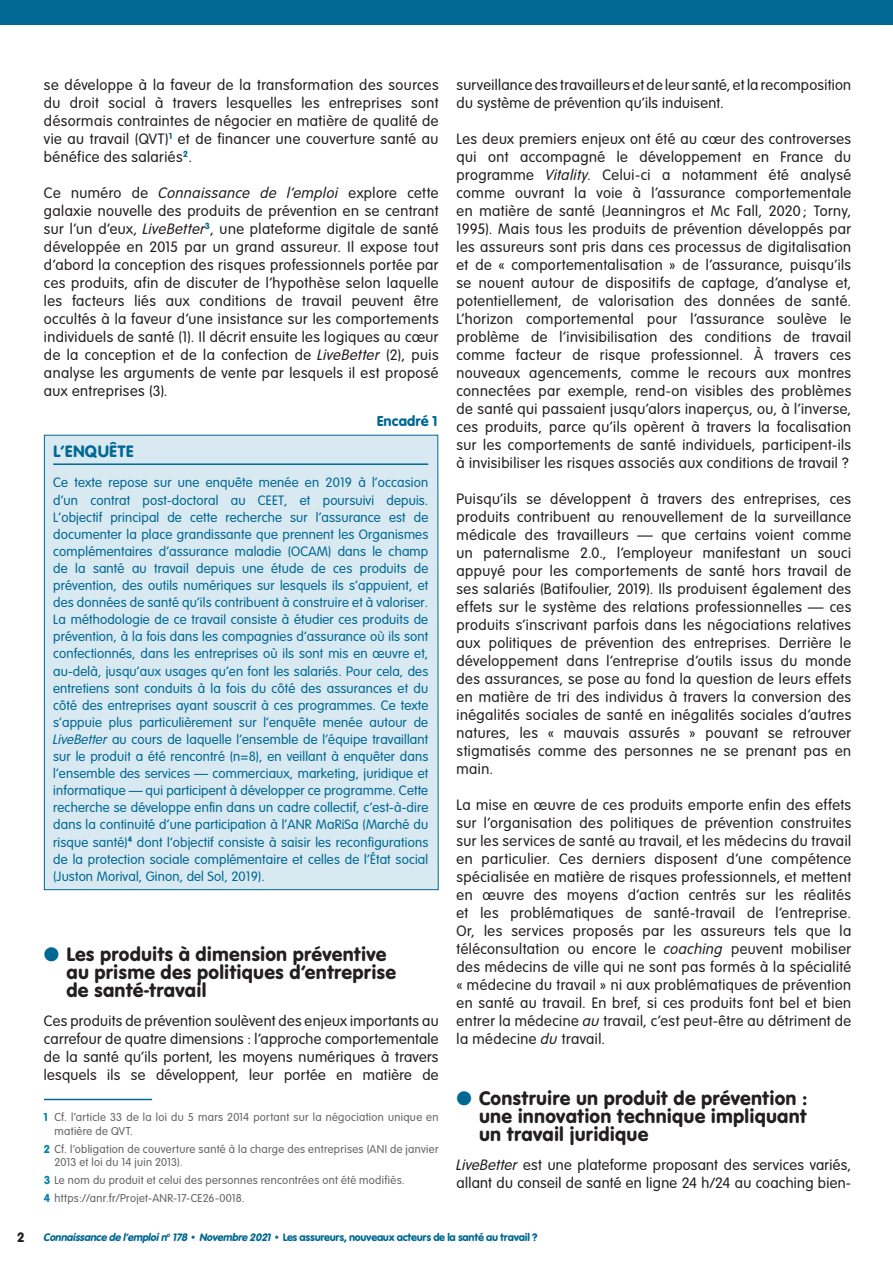
<style>
.page{position:relative;width:893px;height:1263px;background:#fff}
.page>*{position:absolute;margin:0;border:0;box-sizing:border-box;transform-origin:0 0}
.t1{font:20.25px/18px "VAG Rundschrift D Regular";letter-spacing:.005em;color:#231f20}
.Titre_encadre{font:17.25px "VAG Rundschrift D Regular";letter-spacing:.01em;color:#006893}
.t2{font:15.75px/18px "VAG Rundschrift D Light";letter-spacing:.02em;color:#231f20;text-align:justify}
.t3{font:15px "VAG Rundschrift D Regular";color:#006893}
.encadre{font:14.25px/17.1px "VAG Rundschrift D Light";letter-spacing:.01em;color:#006893;text-align:justify}
.t4{font:14.25px "VAG Rundschrift D Regular";color:#231f20}
.t5{font:12px/13.5px "VAG Rundschrift D Light";letter-spacing:.025em;color:#636366}
.t6{font:11.25px "VAG Rundschrift D Regular";letter-spacing:-.03em;color:#006893}
.s1{font-style:italic}
.s2{color:#006893}
.s3{font-family:"VAG Rundschrift D Regular";color:#0183ab}
</style>
<div class="page">
<hr style="left:44px;top:1099px;width:108px;height:1px;background:#006893">
<div style="left:0;top:0;width:893px;height:24px;background:#006893"></div>
<div style="left:44px;top:435px;width:394px;height:455px;background:#d8e9f1"></div>
<hr style="left:53px;top:463px;width:375px;height:2px;background:#006893">
<p class="t2" style="left:44px;top:75px;width:396px">se développe à la faveur de la transformation des sources du droit social à travers lesquelles les entreprises sont désormais contraintes de négocier en matière de qualité de vie au travail (QVT)<sup>1</sup> et de financer une couverture santé au bénéfice des salariés<sup>2</sup>.</p>
<p class="t2" style="left:44px;top:183px;width:396px">Ce numéro de <span class="s1">Connaissance de l’emploi</span> explore cette galaxie nouvelle des produits de prévention en se centrant sur l’un d’eux, <span class="s1">LiveBetter</span><sup>3</sup>, une plateforme digitale de santé développée en 2015 par un grand assureur. Il expose tout d’abord la conception des risques professionnels portée par ces produits, afin de discuter de l’hypothèse selon laquelle les facteurs liés aux conditions de travail peuvent être occultés à la faveur d’une insistance sur les comportements individuels de santé (1). Il décrit ensuite les logiques au cœur de la conception et de la confection de <span class="s1">LiveBetter</span> (2), puis analyse les arguments de vente par lesquels il est proposé aux entreprises (3).</p>
<p class="t3" style="left:377px;top:408px;width:63px">Encadré 1</p>
<p class="Titre_encadre" style="left:53px;top:436px;width:82px">L’ENQUÊTE</p>
<p class="encadre" style="left:53px;top:473px;width:377px">Ce texte repose sur une enquête menée en 2019 à l’occasion d’un contrat post-doctoral au CEET, et poursuivi depuis.<br>L’objectif principal de cette recherche sur l’assurance est de documenter la place grandissante que prennent les Organismes complémentaires d’assurance maladie (OCAM) dans le champ de la santé au travail depuis une étude de ces produits de prévention, des outils numériques sur lesquels ils s’appuient, et des données de santé qu’ils contribuent à construire et à valoriser.<br>La méthodologie de ce travail consiste à étudier ces produits de prévention, à la fois dans les compagnies d’assurance où ils sont confectionnés, dans les entreprises où ils sont mis en œuvre et, au-delà, jusqu’aux usages qu’en font les salariés. Pour cela, des entretiens sont conduits à la fois du côté des assurances et du côté des entreprises ayant souscrit à ces programmes. Ce texte s’appuie plus particulièrement sur l’enquête menée autour de <span class="s1">LiveBetter</span> au cours de laquelle l’ensemble de l’équipe travaillant sur le produit a été rencontré (n=8), en veillant à enquêter dans l’ensemble des services — commerciaux, marketing, juridique et informatique — qui participent à développer ce programme. Cette recherche se développe enfin dans un cadre collectif, c’est-à-dire dans la continuité d’une participation à l’ANR MaRiSa (Marché du risque santé)<sup>4</sup> dont l’objectif consiste à saisir les reconfigurations de la protection sociale complémentaire et celles de l’État social (Juston Morival, Ginon, del Sol, 2019).</p>
<p class="t1" style="left:66px;top:942px;width:331px;text-indent:-22px"><span class="s2">●</span> Les produits à dimension préventive au prisme des politiques d’entreprise de santé-travail</p>
<p class="t2" style="left:44px;top:1011px;width:396px">Ces produits de prévention soulèvent des enjeux importants au carrefour de quatre dimensions : l’approche comportementale de la santé qu’ils portent, les moyens numériques à travers lesquels ils se développent, leur portée en matière de</p>
<p class="t5" style="left:54px;top:1110px;width:386px;text-indent:-10px"><span class="s3">1</span> Cf. l’article 33 de la loi du 5 mars 2014 portant sur la négociation unique en matière de QVT.</p>
<p class="t5" style="left:54px;top:1141px;width:386px;text-indent:-10px"><span class="s3">2</span> Cf. l’obligation de couverture santé à la charge des entreprises (ANI de janvier<br>2013 et loi du 14 juin 2013).</p>
<p class="t5" style="left:44px;top:1172px;width:362px"><span class="s3">3</span> Le nom du produit et celui des personnes rencontrées ont été modifiés.</p>
<p class="t5" style="left:44px;top:1190px;width:202px"><span class="s3">4</span> https://anr.fr/Projet-ANR-17-CE26-0018.</p>
<p class="t2" style="left:457px;top:75px;width:396px">surveillance des travailleurs et de leur santé, et la recomposition du système de prévention qu’ils induisent.</p>
<p class="t2" style="left:457px;top:129px;width:396px">Les deux premiers enjeux ont été au cœur des controverses qui ont accompagné le développement en France du programme <span class="s1">Vitality</span>. Celui-ci a notamment été analysé comme ouvrant la voie à l’assurance comportementale en matière de santé (Jeanningros et Mc Fall, 2020 ; Torny, 1995). Mais tous les produits de prévention développés par les assureurs sont pris dans ces processus de digitalisation et de « comportementalisation » de l’assurance, puisqu’ils se nouent autour de dispositifs de captage, d’analyse et, potentiellement, de valorisation des données de santé.<br>L’horizon comportemental pour l’assurance soulève le problème de l’invisibilisation des conditions de travail comme facteur de risque professionnel. À travers ces nouveaux agencements, comme le recours aux montres connectées par exemple, rend-on visibles des problèmes de santé qui passaient jusqu’alors inaperçus, ou, à l’inverse, ces produits, parce qu’ils opèrent à travers la focalisation sur les comportements de santé individuels, participent-ils à invisibiliser les risques associés aux conditions de travail ?</p>
<p class="t2" style="left:457px;top:489px;width:396px">Puisqu’ils se développent à travers des entreprises, ces produits contribuent au renouvellement de la surveillance médicale des travailleurs — que certains voient comme un paternalisme 2.0., l’employeur manifestant un souci appuyé pour les comportements de santé hors travail de ses salariés (Batifoulier, 2019). Ils produisent également des effets sur le système des relations professionnelles — ces produits s’inscrivant parfois dans les négociations relatives aux politiques de prévention des entreprises. Derrière le développement dans l’entreprise d’outils issus du monde des assurances, se pose au fond la question de leurs effets en matière de tri des individus à travers la conversion des inégalités sociales de santé en inégalités sociales d’autres natures, les « mauvais assurés » pouvant se retrouver stigmatisés comme des personnes ne se prenant pas en main.</p>
<p class="t2" style="left:457px;top:795px;width:396px">La mise en œuvre de ces produits emporte enfin des effets sur l’organisation des politiques de prévention construites sur les services de santé au travail, et les médecins du travail en particulier. Ces derniers disposent d’une compétence spécialisée en matière de risques professionnels, et mettent en œuvre des moyens d’action centrés sur les réalités et les problématiques de santé-travail de l’entreprise.<br>Or, les services proposés par les assureurs tels que la téléconsultation ou encore le <span class="s1">coaching</span> peuvent mobiliser des médecins de ville qui ne sont pas formés à la spécialité « médecine du travail » ni aux problématiques de prévention en santé au travail. En bref, si ces produits font bel et bien entrer la médecine <span class="s1">au</span> travail, c’est peut-être au détriment de la médecine <span class="s1">du</span> travail.</p>
<p class="t1" style="left:479px;top:1086px;width:330px;text-align:justify;text-indent:-22px"><span class="s2">●</span> Construire un produit de prévention : une innovation technique impliquant un travail juridique</p>
<p class="t2" style="left:457px;top:1155px;width:396px"><span class="s1">LiveBetter</span> est une plateforme proposant des services variés, allant du conseil de santé en ligne 24 h/24 au coaching bien-</p>
<p class="t4" style="left:17px;top:1225px;width:9px">2</p>
<p class="t6" style="left:43px;top:1227px;width:496px"><span class="s1">Connaissancedel’emploin</span><sup>o</sup> <span class="s1">178</span>• <span class="s1">Novembre2021</span>• Les assureurs, nouveaux acteurs de la santé au travail ?</p>
</div>
